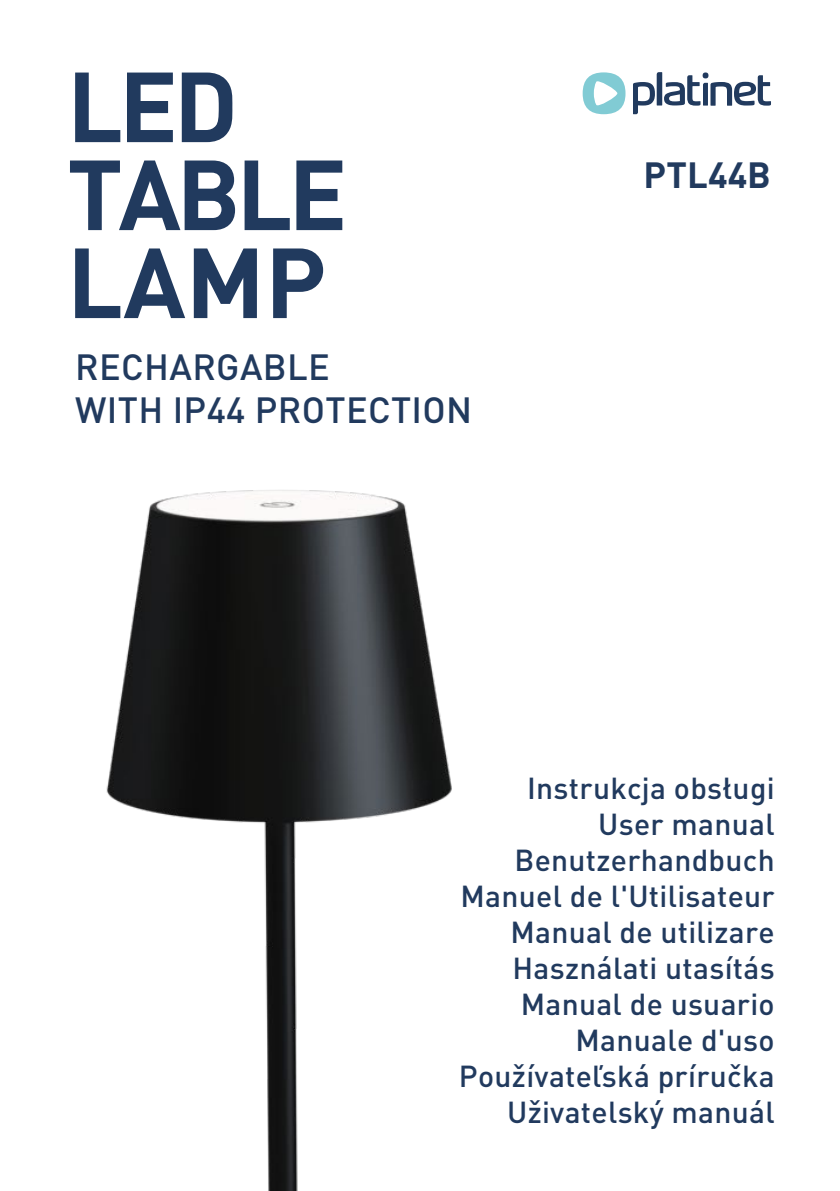
<style>
.page{position:relative;width:840px;height:1191px;background:#fff}
.page>*{position:absolute;margin:0;border:0;box-sizing:border-box;transform-origin:0 0}
.t1{font:700 97.8px/88px "DIN Pro";letter-spacing:-.045em;color:#213a5e}
.t2{font:500 36px/43.2px "DIN Pro";letter-spacing:.01em;color:#213a5e}
.t3{font:700 36px "DIN Pro";letter-spacing:.005em;color:#213a5e}
.t4{font:500 30px/36px "DIN Pro";letter-spacing:.01em;color:#213a5e;text-align:right}
</style>
<div class="page">
<img style="left:106px;top:490px;width:346px;height:701px">
<svg style="left:582px;top:72px;width:43px;height:42px"></svg>
<svg style="left:633px;top:72px;width:137px;height:42px"></svg>
<h1 class="t1" style="left:67px;top:59px;width:282px">LED<br>TABLE<br>LAMP</h1>
<p class="t2" style="left:75px;top:344px;width:398px">RECHARGABLE<br>WITH IP44 PROTECTION</p>
<p class="t3" style="left:643px;top:150px;width:129px">PTL44B</p>
<p class="t4" style="left:458px;top:769px;width:317px">Instrukcja obsługi<br>User manual<br>Benutzerhandbuch<br>Manuel de l'Utilisateur<br>Manual de utilizare<br>Használati utasítás<br>Manual de usuario<br>Manuale d'uso<br>Používateľská príručka<br>Uživatelský manuál</p>
</div>
